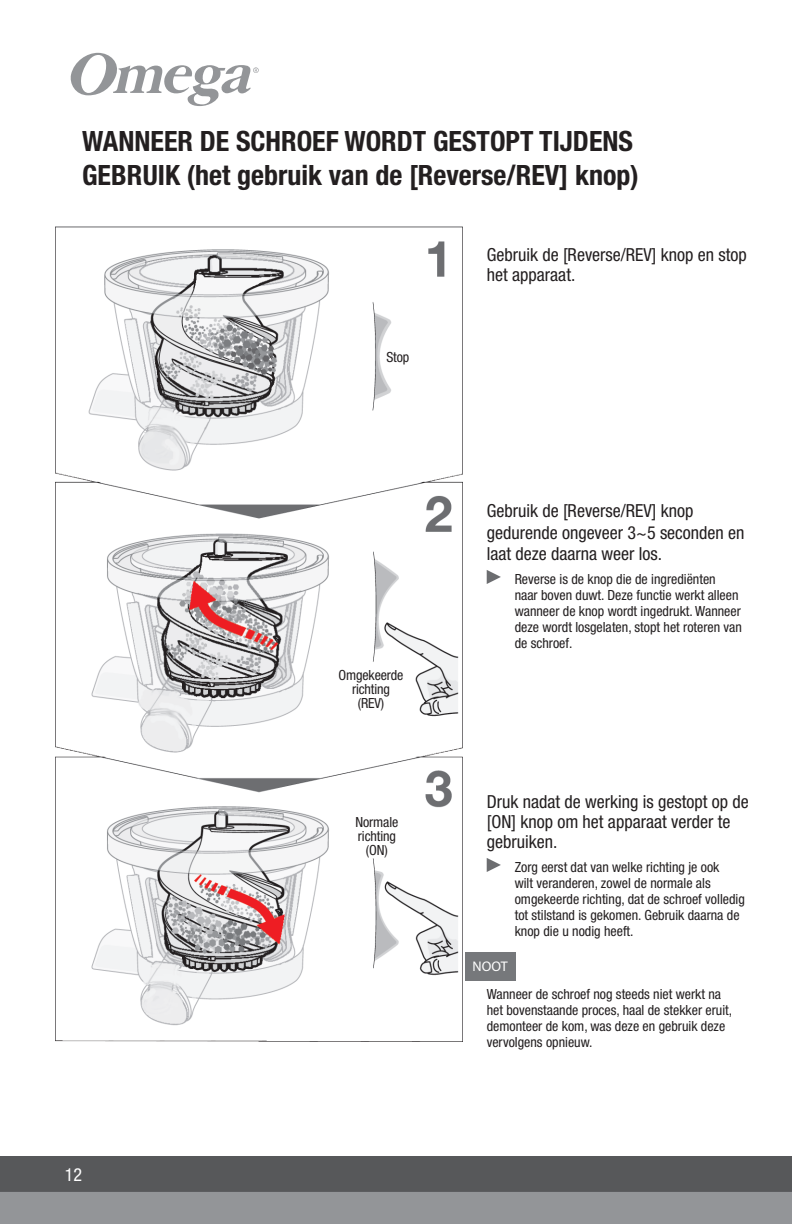
<style>
.page{position:relative;width:792px;height:1224px;background:#fff}
.page>*{position:absolute;margin:0;border:0;box-sizing:border-box;transform-origin:0 0}
.t1{font:700 condensed 28px/33.6px "Helvetica Neue";color:#231f20}
.t2{font:condensed 18px/20px "Helvetica Neue LT Std";color:#231f20}
.t3{font:condensed 18px "Helvetica Neue LT Std";color:#fff}
.t4{font:condensed 14px/16px "Helvetica Neue LT Std";color:#231f20}
.t5{font:14px "Myriad Pro";color:#fff}
</style>
<div class="page">
<img style="left:56px;top:226px;width:407px;height:816px">
<svg style="left:70px;top:53px;width:189px;height:53px"></svg>
<div style="left:0;top:1156px;width:792px;height:36px;background:#57585a"></div>
<div style="left:0;top:1192px;width:792px;height:32px;background:#939598"></div>
<svg style="left:487px;top:570px;width:14px;height:14px"></svg>
<svg style="left:487px;top:858px;width:14px;height:14px"></svg>
<div style="left:465px;top:952px;width:50px;height:29px;background:#76787b"></div>
<p class="t1" style="left:82px;top:123px;width:558px">WANNEER DE SCHROEF WORDT GESTOPT TIJDENS<br>GEBRUIK (het gebruik van de [Reverse/REV] knop)</p>
<p class="t3" style="left:65px;top:1164px;width:19px">12</p>
<p class="t4" style="left:386px;top:349px;width:24px">Stop</p>
<p class="t4" style="left:339px;top:668px;width:66px;line-height:14px;text-align:center">Omgekeerde richting (REV)</p>
<p class="t4" style="left:356px;top:815px;width:44px;line-height:14px">Normale richting</p>
<p class="t4" style="left:366px;top:842px;width:23px">(ON)</p>
<p class="t2" style="left:487px;top:244px;width:262px">Gebruik de [Reverse/REV] knop en stop het apparaat.</p>
<p class="t2" style="left:487px;top:500px;width:259px;line-height:21.6px">Gebruik de [Reverse/REV] knop gedurende ongeveer 3~5 seconden en laat deze daarna weer los.</p>
<p class="t4" style="left:515px;top:571px;width:229px">Reverse is de knop die de ingrediënten naar boven duwt. Deze functie werkt alleen wanneer de knop wordt ingedrukt. Wanneer deze wordt losgelaten, stopt het roteren van de schroef.</p>
<p class="t2" style="left:487px;top:792px;width:263px">Druk nadat de werking is gestopt op de [ON] knop om het apparaat verder te gebruiken.</p>
<p class="t4" style="left:515px;top:859px;width:232px">Zorg eerst dat van welke richting je ook<br>wilt veranderen, zowel de normale als omgekeerde richting, dat de schroef volledig tot stilstand is gekomen. Gebruik daarna de knop die u nodig heeft.</p>
<p class="t5" style="left:473px;top:958px;width:37px">NOOT</p>
<p class="t4" style="left:487px;top:986px;width:247px">Wanneer de schroef nog steeds niet werkt na het bovenstaande proces, haal de stekker eruit, demonteer de kom, was deze en gebruik deze vervolgens opnieuw.</p>
</div>
